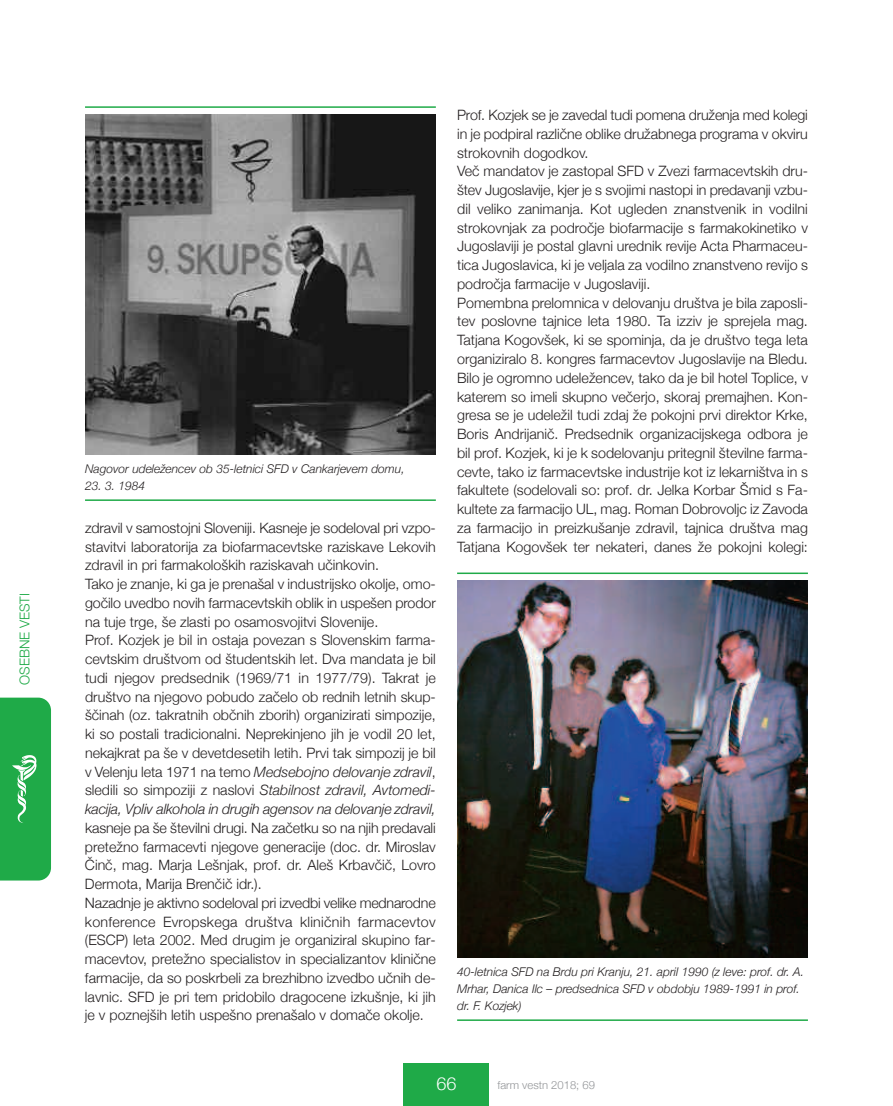
<style>
.page{position:relative;width:893px;height:1106px;background:#fff}
.page>*{position:absolute;margin:0;border:0;box-sizing:border-box;transform-origin:0 0}
.t1{font:300 18px "Helvetica Neue";color:#fff}
.t2{font:300 14.25px/18.8px "Helvetica Neue";color:#231f20}
.t3{font:300 13.5px "Helvetica Neue";color:#1faa48}
.t4{font:italic 300 12px/16.8px "Helvetica Neue";color:#231f20}
.t5{font:300 11.25px "Helvetica Neue";color:#939598}
.s1{font-style:italic}
</style>
<div class="page">
<div style="left:404px;top:1063px;width:85px;height:43px;background:#1faa48"></div>
<svg style="left:0;top:697px;width:51px;height:183px;background:#2bae51"></svg>
<img style="left:457px;top:580px;width:351px;height:377px">
<hr style="left:457px;top:572px;width:351px;height:2px;background:#1faa48">
<hr style="left:457px;top:1019px;width:351px;height:1px;background:#1faa48">
<img style="left:85px;top:114px;width:351px;height:340px">
<hr style="left:85px;top:106px;width:351px;height:2px;background:#1faa48">
<hr style="left:85px;top:499px;width:351px;height:2px;background:#1faa48">
<p class="t3" style="left:16px;top:685px;width:93px;rotate:-90deg">OSEBNE VESTI</p>
<p class="t4" style="left:85px;top:460px;width:321px">Nagovor udeležencev ob 35-letnici SFD v Cankarjevem domu,</p>
<p class="t4" style="left:85px;top:477px;width:62px">23. 3. 1984</p>
<p class="t2" style="left:85px;top:518px;width:352px">zdravil v samostojni Sloveniji. Kasneje je sodeloval pri vzpo&shy;stavitvi laboratorija za biofarmacevtske raziskave Lekovih zdravil in pri farmakoloških raziskavah učinkovin.<br>Tako je znanje, ki ga je prenašal v industrijsko okolje, omo&shy;gočilo uvedbo novih farmacevtskih oblik in uspešen prodor na tuje trge, še zlasti po osamosvojitvi Slovenije.<br>Prof. Kozjek je bil in ostaja povezan s Slovenskim farma&shy;cevtskim društvom od študentskih let. Dva mandata je bil tudi njegov predsednik (1969/71 in 1977/79). Takrat je društvo na njegovo pobudo začelo ob rednih letnih skup&shy;ščinah (oz. takratnih občnih zborih) organizirati simpozije, ki so postali tradicionalni. Neprekinjeno jih je vodil 20 let, nekajkrat pa še v devetdesetih letih. Prvi tak simpozij je bil v Velenju leta 1971 na temo <span class="s1">Medsebojno delovanje zdravil</span>, sledili so simpoziji z naslovi <span class="s1">Stabilnost zdravil, Avtomedi&shy;kacija, Vpliv alkohola in drugih agensov na delovanje zdravil,</span></p>
<p class="t2" style="left:85px;top:818px;width:352px">kasneje pa še številni drugi. Na začetku so na njih predavali pretežno farmacevti njegove generacije (doc. dr. Miroslav Činč, mag. Marja Lešnjak, prof. dr. Aleš Krbavčič, Lovro Dermota, Marija Brenčič idr.).<br>Nazadnje je aktivno sodeloval pri izvedbi velike mednarodne konference Evropskega društva kliničnih farmacevtov (ESCP) leta 2002. Med drugim je organiziral skupino far&shy;macevtov, pretežno specialistov in specializantov klinične farmacije, da so poskrbeli za brezhibno izvedbo učnih de&shy;lavnic. SFD je pri tem pridobilo dragocene izkušnje, ki jih je v poznejših letih uspešno prenašalo v domače okolje.</p>
<p class="t2" style="left:457px;top:105px;width:352px">Prof. Kozjek se je zavedal tudi pomena druženja med kolegi in je podpiral različne oblike družabnega programa v okviru strokovnih dogodkov.<br>Več mandatov je zastopal SFD v Zvezi farmacevtskih dru&shy;štev jugoslavije, kjer je s svojimi nastopi in predavanji vzbu&shy;dil veliko zanimanja. Kot ugleden znanstvenik in vodilni strokovnjak za področje biofarmacije s farmakokinetiko v jugoslaviji je postal glavni urednik revije Acta Pharmaceu&shy;tica jugoslavica, ki je veljala za vodilno znanstveno revijo s področja farmacije v jugoslaviji.<br>Pomembna prelomnica v delovanju društva je bila zaposli&shy;tev poslovne tajnice leta 1980. Ta izziv je sprejela mag.<br>Tatjana Kogovšek, ki se spominja, da je društvo tega leta organiziralo 8. kongres farmacevtov jugoslavije na Bledu.<br>Bilo je ogromno udeležencev, tako da je bil hotel Toplice, v katerem so imeli skupno večerjo, skoraj premajhen. Kon&shy;gresa se je udeležil tudi zdaj že pokojni prvi direktor Krke, Boris Andrijanič. Predsednik organizacijskega odbora je bil prof. Kozjek, ki je k sodelovanju pritegnil številne farma&shy;cevte, tako iz farmacevtske industrije kot iz lekarništva in s fakultete (sodelovali so: prof. dr. jelka Korbar Šmid s Fa&shy;kultete za farmacijo UL, mag. Roman Dobrovoljc iz Zavoda za farmacijo in preizkušanje zdravil, tajnica društva mag Tatjana Kogovšek ter nekateri, danes že pokojni kolegi:</p>
<p class="t4" style="left:457px;top:963px;width:349px">40-letnica SFD na Brdu pri Kranju, 21. april 1990 (z leve: prof. dr. A.<br>Mrhar, Danica Ilc – predsednica SFD v obdobju 1989-1991 in prof. dr. F. Kozjek)</p>
<p class="t1" style="left:436px;top:1072px;width:22px">66</p>
<p class="t5" style="left:497px;top:1078px;width:99px">farm vestn 2018; 69</p>
</div>
